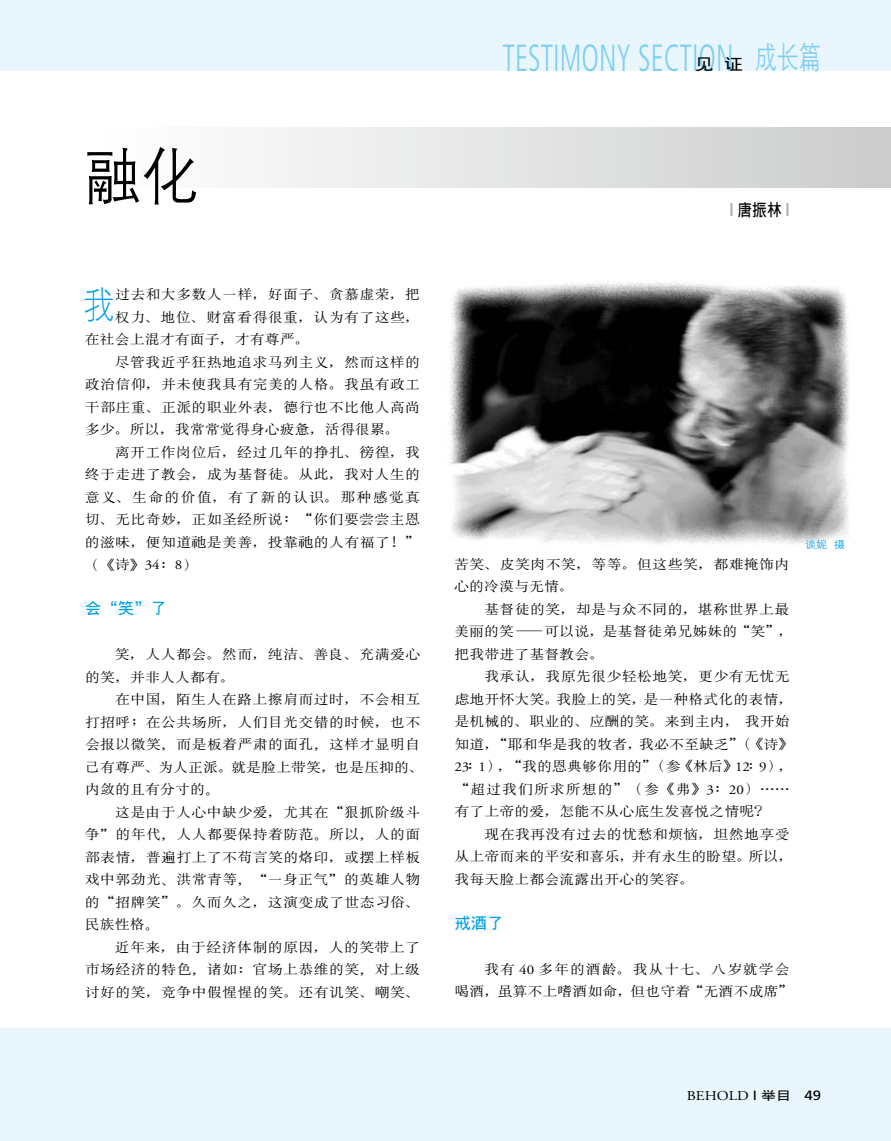
<style>
.page{position:relative;width:891px;height:1141px;background:#eaf6fd}
.page>*{position:absolute;margin:0;border:0;box-sizing:border-box;transform-origin:0 0}
.t1{font:63px "FZJZDXB B51 0";color:#000;scale:.9 1}
.t2{font:300 condensed 37.8px "Frutiger LT Std";color:#7ecef4;scale:.78 1}
.t3{font:37.5px "FZJXDXB B51 0";color:#00a0e9;scale:.85 1}
.t4{font:30.45px "FZJZDXB B51 0";color:#7ecef4;scale:.72 1}
.t5{font:700 16.5px "AR Hei B5 S";color:#000;scale:.9 1}
.t6{font:700 15.6px "AR Hei B5 S";color:#00a0e9;scale:1.05 1}
.t7{font:700 15.6px "AR Hei B5 S";color:#000;scale:1.25 1}
.t8{font:13.5px/22.5px "DF Song GB5 Std W5";letter-spacing:.02em;color:#000;scale:1.11 1}
.t9{font:13.5px/22.5px "DF Song GB5 Std W5";color:#000;scale:1.11 1}
.t10{font:700 13.5px "AR Ming B5 S";color:#000;scale:1.11 1}
.t11{font:13.5px "DF Song GB5 Std W5";letter-spacing:.08em;color:#000;scale:1.11 1}
.t12{font:13.5px "Adobe Garamond Pro";color:#000;scale:1.11 1}
.t13{font:10.2px "FZJZDXB B51 0";color:#00a0e9;scale:1.11 1}
.s1{font-family:"AR Ming B5 S";font-weight:700}
.s2{font-family:"DF Song GB5 Std W5";font-weight:400}
.s3{font-family:"Adobe Garamond Pro";font-weight:400}
.s4{font-family:"Frutiger LT Std";font-weight:300;font-stretch:condensed;font-size:37.8px}
.s5{font-family:"Helvetica";font-size:18px;color:#b5b6b6}
.s6{font-family:"Adobe Garamond Pro"}
.s7{font-family:"Frutiger LT Std"}
.s8{font-family:"AR Hei B5 S";font-weight:700;font-size:12px}
</style>
<div class="page">
<div style="left:0;top:71px;width:891px;height:956px;background:#fff"></div>
<img style="left:438px;top:267px;width:420px;height:288px">
<div style="left:85px;top:128px;width:806px;height:59px;background:linear-gradient(to right,#fff,#cccccd)"></div>
<h1 class="t1" style="left:85px;top:142px;width:128px">融化</h1>
<h3 class="t3" style="left:83px;top:286px;width:39px">我</h3>
<p class="t8" style="left:115px;top:283px;width:277px">過去和大多數人一樣<span class="s1">，</span>好面子<span class="s1">、</span>貪慕虛榮<span class="s1">，</span>把</p>
<p class="t8" style="left:115px;top:305px;width:277px">權力<span class="s1">、</span>地位<span class="s1">、</span>財富看得很重<span class="s1">，</span>認為有了這些<span class="s1">，</span></p>
<p class="t9" style="left:85px;top:328px;width:204px">在社會上混才有面子<span class="s1">，</span>才有尊嚴<span class="s1">。</span></p>
<p class="t8" style="left:115px;top:350px;width:277px">儘管我近乎狂熱地追求馬列主義<span class="s1">，</span>然而這樣的</p>
<p class="t8" style="left:85px;top:373px;width:304px">政治信仰<span class="s1">，</span>並未使我具有完美的人格<span class="s1">。</span>我雖有政工</p>
<p class="t8" style="left:85px;top:395px;width:304px">幹部莊重<span class="s1">、</span>正派的職業外表<span class="s1">，</span>德行也不比他人高尚</p>
<p class="t9" style="left:85px;top:418px;width:285px">多少<span class="s1">。</span>所以<span class="s1">，</span>我常常覺得身心疲憊<span class="s1">，</span>活得很累<span class="s1">。</span></p>
<p class="t8" style="left:115px;top:440px;width:277px">離開工作崗位後<span class="s1">，</span>經過幾年的掙扎<span class="s1">、</span>徬徨<span class="s1">，</span>我</p>
<p class="t8" style="left:85px;top:463px;width:304px">終於走進了教會<span class="s1">，</span>成為基督徒<span class="s1">。</span>從此<span class="s1">，</span>我對人生的</p>
<p class="t11" style="left:85px;top:489px;width:304px">意義<span class="s1">、</span>生命的價值<span class="s1">，</span>有了新的認識<span class="s1">。</span>那種感覺真</p>
<p class="t8" style="left:85px;top:508px;width:304px">切<span class="s1">、</span>無比奇妙<span class="s1">，</span>正如聖經所說<span class="s1">：“</span>你們要嚐嚐主恩</p>
<p class="t8" style="left:85px;top:530px;width:304px">的滋味<span class="s1">，</span>便知道祂是美善<span class="s1">，</span>投靠祂的人有福了<span class="s1">！”</span></p>
<p class="t10" style="left:85px;top:558px;width:103px">（《<span class="s2">詩</span>》<span class="s3">34</span>：<span class="s3">8</span>）</p>
<p class="t6" style="left:85px;top:600px;width:80px">會“笑”了</p>
<p class="t8" style="left:85px;top:643px;width:304px;text-indent:30px">笑<span class="s1">，</span>人人都會<span class="s1">。</span>然而<span class="s1">，</span>純潔<span class="s1">、</span>善良<span class="s1">、</span>充滿愛心的笑<span class="s1">，</span>並非人人都有<span class="s1">。</span></p>
<p class="t8" style="left:85px;top:688px;width:307px;text-indent:30px">在中國<span class="s1">，</span>陌生人在路上擦肩而過時<span class="s1">，</span>不會相互打招呼<span class="s1">；</span>在公共場所<span class="s1">，</span>人們目光交錯的時候<span class="s1">，</span>也不會報以微笑<span class="s1">，</span>而是板著嚴肅的面孔<span class="s1">，</span>這樣才顯明自己有尊嚴<span class="s1">、</span>為人正派<span class="s1">。</span>就是臉上帶笑<span class="s1">，</span>也是壓抑的<span class="s1">、</span>內斂的且有分寸的<span class="s1">。</span></p>
<p class="t8" style="left:85px;top:800px;width:304px;text-align:justify;text-indent:30px">這是由於人心中缺少愛<span class="s1">，</span>尤其在<span class="s1">“</span>狠抓階級鬥爭<span class="s1">”</span>的年代<span class="s1">，</span>人人都要保持著防範<span class="s1">。</span>所以<span class="s1">，</span>人的面部表情<span class="s1">，</span>普遍打上了不苟言笑的烙印<span class="s1">，</span>或擺上樣板戲中郭勁光<span class="s1">、</span>洪常青等<span class="s1">，“</span>一身正氣<span class="s1">”</span>的英雄人物的<span class="s1">“</span>招牌笑<span class="s1">”。</span>久而久之<span class="s1">，</span>這演變成了世態習俗<span class="s1">、</span>民族性格<span class="s1">。</span></p>
<p class="t8" style="left:85px;top:935px;width:304px;text-align:justify;text-indent:30px">近年來<span class="s1">，</span>由於經濟體制的原因<span class="s1">，</span>人的笑帶上了市場經濟的特色<span class="s1">，</span>諸如<span class="s1">：</span>官場上恭維的笑<span class="s1">，</span>對上級討好的笑<span class="s1">，</span>競爭中假惺惺的笑<span class="s1">。</span>還有譏笑<span class="s1">、</span>嘲笑<span class="s1">、</span></p>
<h3 class="t4" style="left:699px;top:41px;width:171px"><span class="s4">ON</span> 成長篇</h3>
<h2 class="t2" style="left:503px;top:36px;width:253px">TESTIMONY SECTI</h2>
<p class="t7" style="left:694px;top:56px;width:40px">見 證</p>
<p class="t5" style="left:729px;top:202px;width:69px"><span class="s5">I</span> 唐振林 <span class="s5">I</span></p>
<p class="t8" style="left:454px;top:552px;width:304px">苦笑<span class="s1">、</span>皮笑肉不笑<span class="s1">，</span>等等<span class="s1">。</span>但這些笑<span class="s1">，</span>都難掩飾內心的冷漠與無情<span class="s1">。</span></p>
<p class="t9" style="left:454px;top:597px;width:307px;text-indent:30px">基督徒的笑<span class="s1">，</span>卻是與眾不同的<span class="s1">，</span>堪稱世界上最美麗的笑<span class="s1">—</span>可以說<span class="s1">，</span>是基督徒弟兄姊妹的<span class="s1">“</span>笑<span class="s1">”，</span>把我帶進了基督教會<span class="s1">。</span></p>
<p class="t9" style="left:454px;top:665px;width:307px;text-indent:30px">我承認<span class="s1">，</span>我原先很少輕鬆地笑<span class="s1">，</span>更少有無憂無慮地開懷大笑<span class="s1">。</span>我臉上的笑<span class="s1">，</span>是一種格式化的表情<span class="s1">，</span>是機械的<span class="s1">、</span>職業的<span class="s1">、</span>應酬的笑<span class="s1">。</span>來到主內<span class="s1">，</span>我開始知道<span class="s1">，“</span>耶和華是我的牧者<span class="s1">，</span>我必不至缺乏<span class="s1">”（《</span>詩<span class="s1">》</span></p>
<p class="t10" style="left:454px;top:759px;width:307px"><span class="s3">23</span>：<span class="s3">1</span>），“<span class="s2">我的恩典夠你用的</span>”（<span class="s2">參</span>《<span class="s2">林後</span>》<span class="s3">12</span>：<span class="s3">9</span>），</p>
<p class="t9" style="left:454px;top:777px;width:304px"><span class="s1">“</span>超過我們所求所想的<span class="s1">”（</span>參<span class="s1">《</span>弗<span class="s1">》</span><span class="s6">3</span><span class="s1">：</span><span class="s6">20</span><span class="s1">）</span>⋯⋯有了上帝的愛<span class="s1">，</span>怎能不從心底生發喜悅之情呢<span class="s1">？</span></p>
<p class="t9" style="left:454px;top:822px;width:307px;text-indent:30px">現在我再沒有過去的憂愁和煩惱<span class="s1">，</span>坦然地享受從上帝而來的平安和喜樂<span class="s1">，</span>並有永生的盼望<span class="s1">。</span>所以<span class="s1">，</span>我每天臉上都會流露出開心的笑容<span class="s1">。</span></p>
<p class="t6" style="left:454px;top:915px;width:49px">戒酒了</p>
<p class="t9" style="left:454px;top:957px;width:307px;text-align:right">我有 <span class="s6">40</span> 多年的酒齡<span class="s1">。</span>我從十七<span class="s1">、</span>八歲就學會<br>喝酒<span class="s1">，</span>雖算不上嗜酒如命<span class="s1">，</span>但也守著<span class="s1">“</span>無酒不成席<span class="s1">”</span></p>
<p class="t13" style="left:805px;top:539px;width:38px">談妮攝</p>
<p class="t12" style="left:687px;top:1088px;width:123px">BEHOLD <span class="s7">I</span> <span class="s8">舉目</span> <span class="s7">49</span></p>
</div>
